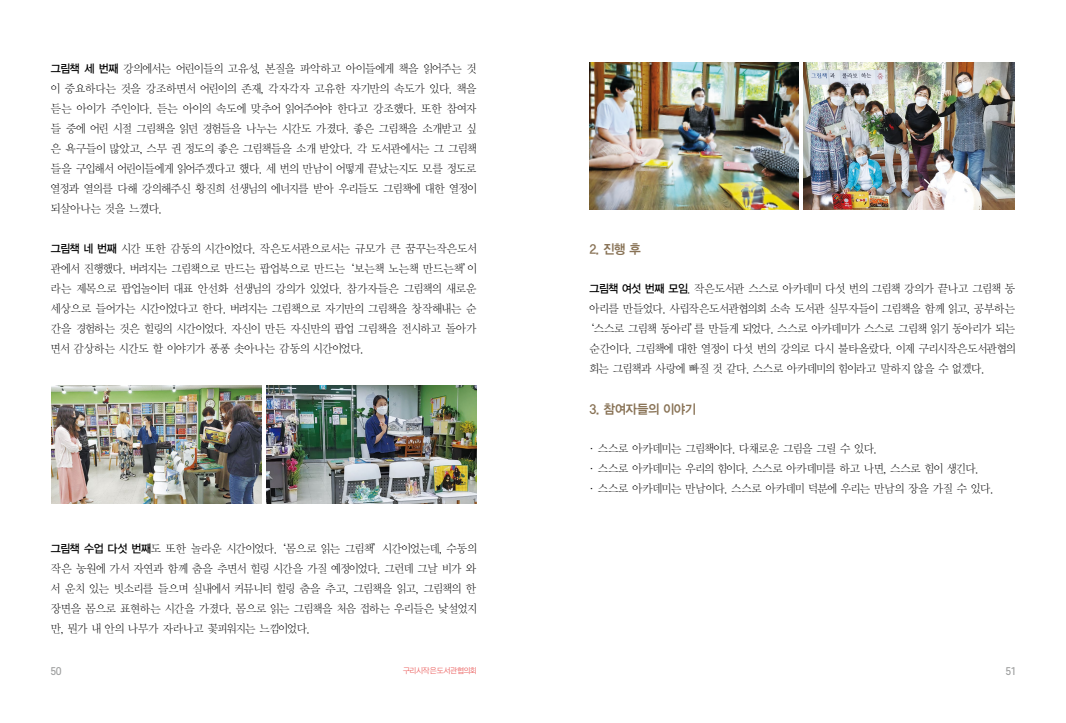
<style>
.page{position:relative;width:1066px;height:723px;background:#fff}
.page>*{position:absolute;margin:0;border:0;box-sizing:border-box;transform-origin:0 0}
.t1{font:13px "YDIYGO340";letter-spacing:-.03em;color:#887255;scale:.95 1}
.t2{font:11.5px/20px "YDIY Mj O310";letter-spacing:-.035em;color:#000;text-align:justify;scale:.95 1}
.t3{font:11.5px "YDIY Mj O310";letter-spacing:-.06em;color:#000;scale:.95 1}
.t4{font:500 10px "S Core Dream 5";color:#9fa0a0;scale:.95 1}
.t5{font:8px "YDIYGO320";letter-spacing:-.06em;color:#ec6867;scale:.95 1}
.s1{font-family:"YDIYGO330"}
.s2{font-family:"YDIYGO320"}
</style>
<div class="page">
<img style="left:804px;top:62px;width:211px;height:147px">
<img style="left:266px;top:385px;width:210px;height:119px">
<img style="left:51px;top:385px;width:210px;height:119px">
<img style="left:590px;top:62px;width:208px;height:147px">
<p class="t2" style="left:50px;top:59px;width:451px"><span class="s1">그림책 세 번째</span> 강의에서는 어린이들의 고유성, 본질을 파악하고 아이들에게 책을 읽어주는 것 이 중요하다는 것을 강조하면서 어린이의 존재, 각자각자 고유한 자기만의 속도가 있다. 책을 듣는 아이가 주인이다. 듣는 아이의 속도에 맞추어 읽어주어야 한다고 강조했다. 또한 참여자 들 중에 어린 시절 그림책을 읽던 경험들을 나누는 시간도 가졌다. 좋은 그림책을 소개받고 싶 은 욕구들이 많았고, 스무 권 정도의 좋은 그림책들을 소개 받았다. 각 도서관에서는 그 그림책 들을 구입해서 어린이들에게 읽어주겠다고 했다. 세 번의 만남이 어떻게 끝났는지도 모를 정도로 열정과 열의를 다해 강의해주신 황진희 선생님의 에너지를 받아 우리들도 그림책에 대한 열정이 되살아나는 것을 느꼈다.</p>
<p class="t2" style="left:50px;top:239px;width:451px"><span class="s1">그림책 네 번째</span> 시간 또한 감동의 시간이었다. 작은도서관으로서는 규모가 큰 꿈꾸는작은도서 관에서 진행했다. 버려지는 그림책으로 만드는 팝업북으로 만드는 ‘보는책 노는책 만드는책’이 라는 제목으로 팝업놀이터 대표 안선화 선생님의 강의가 있었다. 참가자들은 그림책의 새로운 세상으로 들어가는 시간이었다고 한다. 버려지는 그림책으로 자기만의 그림책을 창작해내는 순 간을 경험하는 것은 힐링의 시간이었다. 자신이 만든 자신만의 팝업 그림책을 전시하고 돌아가 면서 감상하는 시간도 할 이야기가 퐁퐁 솟아나는 감동의 시간이었다.</p>
<p class="t1" style="left:589px;top:241px;width:56px">2. 진행 후</p>
<p class="t2" style="left:589px;top:279px;width:449px"><span class="s1">그림책 여섯 번째 모임</span>. 작은도서관 스스로 아카데미 다섯 번의 그림책 강의가 끝나고 그림책 동</p>
<p class="t2" style="left:589px;top:299px;width:450px">아리를 만들었다. 사립작은도서관협의회 소속 도서관 실무자들이 그림책을 함께 읽고, 공부하는</p>
<p class="t2" style="left:583px;top:319px;width:456px">‘스스로 그림책 동아리’를 만들게 되었다. 스스로 아카데미가 스스로 그림책 읽기 동아리가 되는</p>
<p class="t3" style="left:590px;top:342px;width:450px">순간이다. 그림책에 대한 열정이 다섯 번의 강의로 다시 불타올랐다. 이제 구리시작은도서관협의</p>
<p class="t2" style="left:589px;top:359px;width:418px">회는 그림책과 사랑에 빠질 것 같다. 스스로 아카데미의 힘이라고 말하지 않을 수 없겠다.</p>
<p class="t1" style="left:589px;top:401px;width:114px">3. 참여자들의 이야기</p>
<p class="t2" style="left:586px;top:439px;width:431px;text-align:left"><span class="s2">·</span> 스스로 아카데미는 그림책이다. 다채로운 그림을 그릴 수 있다.<br><span class="s2">·</span> 스스로 아카데미는 우리의 힘이다. 스스로 아카데미를 하고 나면, 스스로 힘이 생긴다.<br><span class="s2">·</span> 스스로 아카데미는 만남이다. 스스로 아카데미 덕분에 우리는 만남의 장을 가질 수 있다.</p>
<p class="t2" style="left:51px;top:539px;width:451px"><span class="s1">그림책 수업 다섯 번째</span>도 또한 놀라운 시간이었다. ‘몸으로 읽는 그림책’시간이었는데, 수동의 작은 농원에 가서 자연과 함께 춤을 추면서 힐링 시간을 가질 예정이었다. 그런데 그날 비가 와 서 운치 있는 빗소리를 들으며 실내에서 커뮤니티 힐링 춤을 추고, 그림책을 읽고, 그림책의 한 장면을 몸으로 표현하는 시간을 가졌다. 몸으로 읽는 그림책을 처음 접하는 우리들은 낯설었지 만, 뭔가 내 안의 나무가 자라나고 꽃피워지는 느낌이었다.</p>
<p class="t5" style="left:403px;top:666px;width:79px">구리시작은도서관협의회</p>
<p class="t4" style="left:51px;top:664px;width:13px">50</p>
<p class="t4" style="left:1005px;top:664px;width:13px">51</p>
</div>
